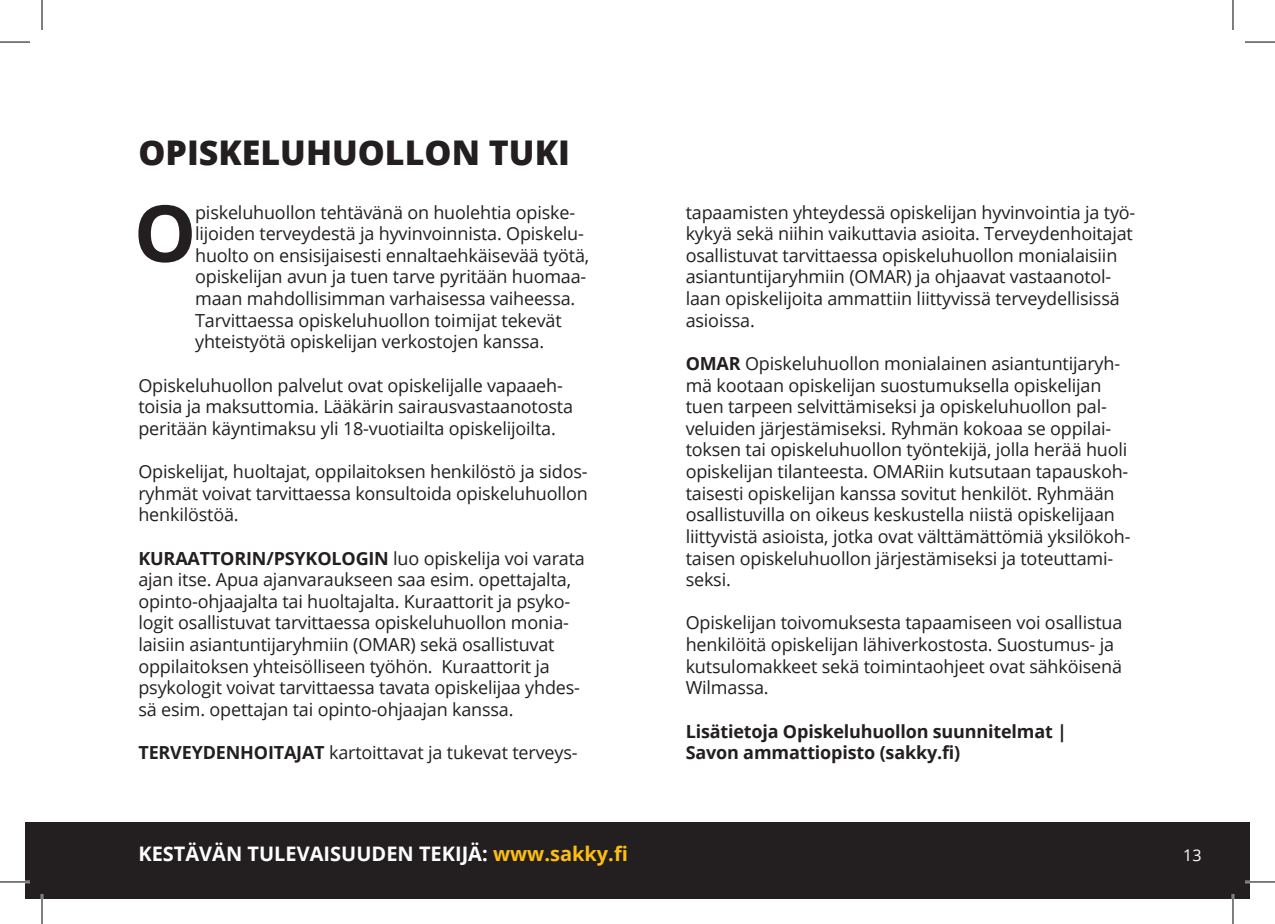
<style>
.page{position:relative;width:1275px;height:924px;background:#fff}
.page>*{position:absolute;margin:0;border:0;box-sizing:border-box;transform-origin:0 0}
.t1{font:700 78.6px "Open Sans";color:#231f20}
.t2{font:800 34px "Open Sans";color:#231f20}
.t3{font:700 20px "Open Sans";color:#fff}
.t4{font:18px/21.6px "Open Sans";letter-spacing:-.01em;color:#231f20}
.t5{font:700 18px/21.6px "Open Sans";letter-spacing:-.01em;color:#231f20}
.t6{font:16px "Open Sans";color:#fff}
.s1{font-weight:700}
.s2{color:#fdbe12}
</style>
<div class="page">
<div style="left:25px;top:822px;width:1225px;height:76px;background:#231f20"></div>
<hr style="left:1231px;top:893px;width:3px;height:30px;background:#fff">
<hr style="left:1232px;top:893px;width:1px;height:30px;background:#000">
<hr style="left:1232px;top:0;width:1px;height:30px;background:#000">
<hr style="left:41px;top:893px;width:2px;height:30px;background:#fff">
<hr style="left:42px;top:893px;width:1px;height:30px;background:#000">
<hr style="left:42px;top:0;width:1px;height:30px;background:#000">
<hr style="left:1245px;top:880px;width:30px;height:2px;background:#fff">
<hr style="left:1245px;top:881px;width:30px;height:1px;background:#000">
<hr style="left:0;top:880px;width:30px;height:2px;background:#fff">
<hr style="left:0;top:881px;width:30px;height:1px;background:#000">
<hr style="left:1245px;top:42px;width:30px;height:1px;background:#000">
<hr style="left:0;top:42px;width:30px;height:1px;background:#000">
<h2 class="t2" style="left:138px;top:126px;width:433px">OPISKELUHUOLLON TUKI</h2>
<p class="t1" style="left:134px;top:178px;width:64px">O</p>
<p class="t4" style="left:195px;top:201px;width:396px">piskeluhuollon tehtävänä on huolehtia opiske&shy;lijoiden terveydestä ja hyvinvoinnista. Opiskelu&shy;huolto on ensisijaisesti ennaltaehkäisevää työtä,</p>
<p class="t4" style="left:195px;top:265px;width:393px">opiskelijan avun ja tuen tarve pyritään huomaa&shy;maan mahdollisimman varhaisessa vaiheessa.<br>Tarvittaessa opiskeluhuollon toimijat tekevät yhteistyötä opiskelijan verkostojen kanssa.</p>
<p class="t4" style="left:138px;top:373px;width:436px">Opiskeluhuollon palvelut ovat opiskelijalle vapaaeh&shy;toisia ja maksuttomia. Lääkärin sairausvastaanotosta peritään käyntimaksu yli 18-vuotiailta opiskelijoilta.</p>
<p class="t4" style="left:138px;top:460px;width:451px;text-align:justify">Opiskelijat, huoltajat, oppilaitoksen henkilöstö ja sidos&shy;ryhmät voivat tarvittaessa konsultoida opiskeluhuollon henkilöstöä.</p>
<p class="t4" style="left:138px;top:546px;width:448px"><span class="s1">KURAATTORIN/PSYKOLOGIN</span> luo opiskelija voi varata ajan itse. Apua ajanvaraukseen saa esim. opettajalta, opinto-ohjaajalta tai huoltajalta. Kuraattorit ja psyko&shy;logit osallistuvat tarvittaessa opiskeluhuollon monia&shy;laisiin asiantuntijaryhmiin (OMAR) sekä osallistuvat oppilaitoksen yhteisölliseen työhön. Kuraattorit ja psykologit voivat tarvittaessa tavata opiskelijaa yhdes&shy;sä esim. opettajan tai opinto-ohjaajan kanssa.</p>
<p class="t4" style="left:138px;top:741px;width:440px"><span class="s1">TERVEYDENHOITAJAT</span> kartoittavat ja tukevat terveys-</p>
<p class="t3" style="left:138px;top:838px;width:491px">KESTÄVÄN TULEVAISUUDEN TEKIJÄ: <span class="s2">www.sakky.fi</span></p>
<p class="t4" style="left:685px;top:201px;width:451px">tapaamisten yhteydessä opiskelijan hyvinvointia ja työ&shy;kykyä sekä niihin vaikuttavia asioita. Terveydenhoitajat osallistuvat tarvittaessa opiskeluhuollon monialaisiin asiantuntijaryhmiin (OMAR) ja ohjaavat vastaanotol&shy;laan opiskelijoita ammattiin liittyvissä terveydellisissä asioissa.</p>
<p class="t4" style="left:685px;top:352px;width:446px"><span class="s1">OMAR</span> Opiskeluhuollon monialainen asiantuntijaryh&shy;mä kootaan opiskelijan suostumuksella opiskelijan tuen tarpeen selvittämiseksi ja opiskeluhuollon pal&shy;veluiden järjestämiseksi. Ryhmän kokoaa se oppilai&shy;toksen tai opiskeluhuollon työntekijä, jolla herää huoli opiskelijan tilanteesta. OMARiin kutsutaan tapauskoh&shy;taisesti opiskelijan kanssa sovitut henkilöt. Ryhmään osallistuvilla on oikeus keskustella niistä opiskelijaan liittyvistä asioista, jotka ovat välttämättömiä yksilökoh&shy;taisen opiskeluhuollon järjestämiseksi ja toteuttami&shy;seksi.</p>
<p class="t4" style="left:685px;top:611px;width:438px">Opiskelijan toivomuksesta tapaamiseen voi osallistua henkilöitä opiskelijan lähiverkostosta. Suostumus- ja kutsulomakkeet sekä toimintaohjeet ovat sähköisenä Wilmassa.</p>
<p class="t5" style="left:685px;top:719px;width:383px">Lisätietoja Opiskeluhuollon suunnitelmat |<br>Savon ammattiopisto (sakky.fi)</p>
<p class="t6" style="left:1183px;top:843px;width:20px">13</p>
</div>
